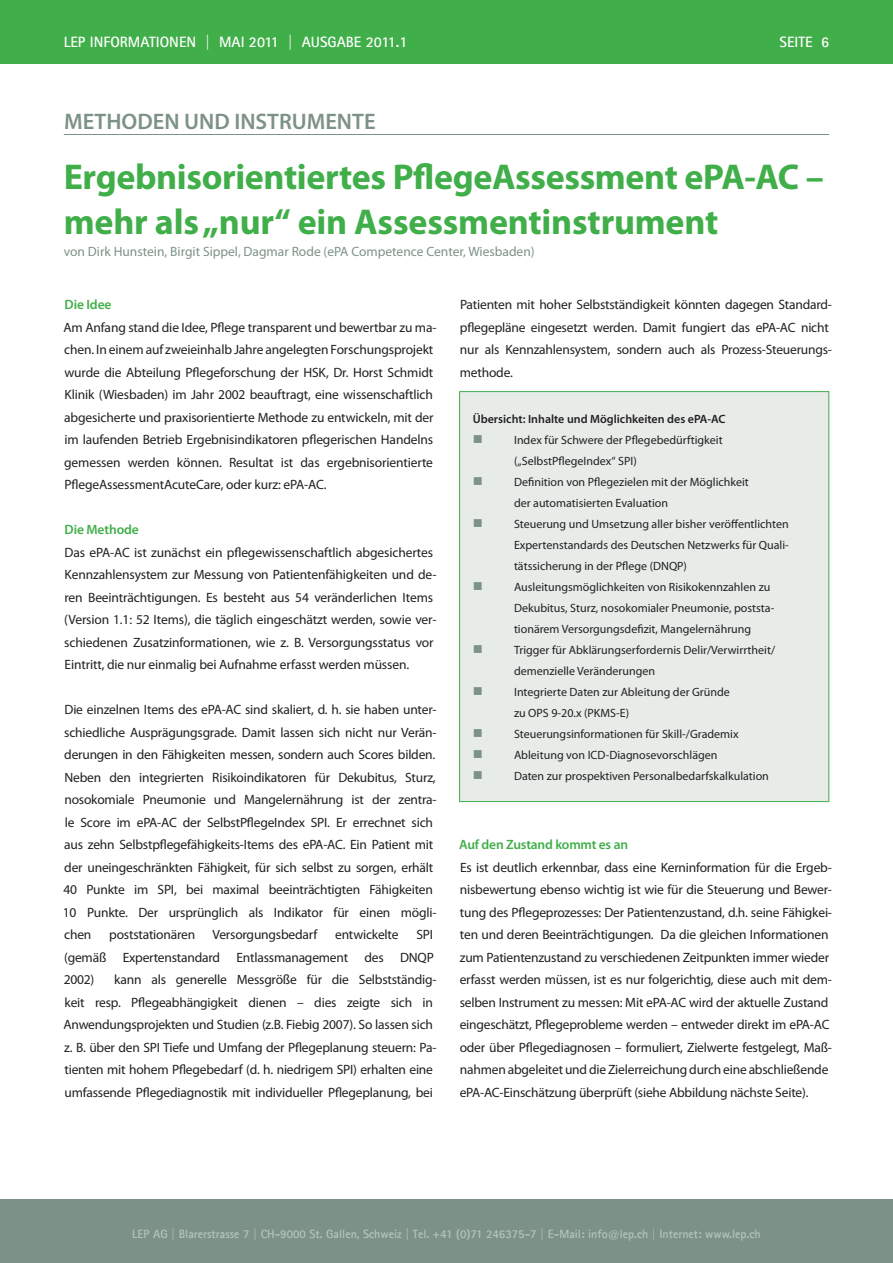
<style>
.page{position:relative;width:893px;height:1263px;background:#fff}
.page>*{position:absolute;margin:0;border:0;box-sizing:border-box;transform-origin:0 0}
.t1{font:700 36px/45px "Myriad Pro";letter-spacing:-.01em;color:#40ae49}
.t2{font:600 22.5px "Myriad Pro";color:#7d9286}
.t3{font:700 15px "Agfa Rotis Sans Serif";color:#fff}
.t4{font:13.5px/22.5px "Myriad Pro";letter-spacing:-.015em;color:#231f20}
.t5{font:13.5px "Myriad Pro";color:#7d9286}
.t6{font:600 13.5px "Myriad Pro";letter-spacing:-.015em;color:#40ae49}
.t7{font:12px/21px "Myriad Pro";color:#231f20}
.t8{font:700 12px "Agfa Rotis Sans Serif";color:#b6c4bd}
.t9{font:600 12px "Myriad Pro";color:#231f20}
</style>
<div class="page">
<div style="left:0;top:1199px;width:893px;height:64px;background:#7d9286"></div>
<div style="left:0;top:0;width:893px;height:64px;background:#40ae49"></div>
<hr style="left:64px;top:134px;width:765px;height:1px;background:#7d9286">
<div style="left:460px;top:392px;width:369px;height:409px;background:#e7ece9"></div>
<div style="left:459px;top:391px;width:370px;height:411px;border:1px solid #40ae49"></div>
<p class="t3" style="left:64px;top:32px;width:345px">LEP INFORMATIONEN | MAI 2011 | AUSGABE 2011.1</p>
<p class="t3" style="left:780px;top:32px;width:51px">SEITE 6</p>
<h2 class="t2" style="left:64px;top:107px;width:313px">METHODEN UND INSTRUMENTE</h2>
<h1 class="t1" style="left:64px;top:153px;width:762px">Ergebnisorientiertes PflegeAssessment ePA-AC – mehr als „nur“ ein Assessmentinstrument</h1>
<p class="t5" style="left:64px;top:243px;width:472px">von Dirk Hunstein, Birgit Sippel, Dagmar Rode (ePA Competence Center, Wiesbaden)</p>
<p class="t6" style="left:65px;top:296px;width:48px">Die Idee</p>
<p class="t4" style="left:64px;top:316px;width:375px">Am Anfang stand die Idee, Pflege transparent und bewertbar zu ma&shy;chen. In einem auf zweieinhalb Jahre angelegten Forschungsprojekt wurde die Abteilung Pflegeforschung der HSK, Dr. Horst Schmidt Klinik (Wiesbaden) im Jahr 2002 beauftragt, eine wissenschaftlich abgesicherte und praxisorientierte Methode zu entwickeln, mit der im laufenden Betrieb Ergebnisindikatoren pflegerischen Handelns gemessen werden können. Resultat ist das ergebnisorientierte PflegeAssessmentAcuteCare, oder kurz: ePA-AC.</p>
<p class="t6" style="left:65px;top:521px;width:76px">Die Methode</p>
<p class="t4" style="left:64px;top:541px;width:374px">Das ePA-AC ist zunächst ein pflegewissenschaftlich abgesichertes Kennzahlensystem zur Messung von Patientenfähigkeiten und de&shy;ren Beeinträchtigungen. Es besteht aus 54 veränderlichen Items (Version 1.1: 52 Items), die täglich eingeschätzt werden, sowie ver&shy;schiedenen Zusatzinformationen, wie z. B. Versorgungsstatus vor Eintritt, die nur einmalig bei Aufnahme erfasst werden müssen.</p>
<p class="t4" style="left:63px;top:698px;width:375px">Die einzelnen Items des ePA-AC sind skaliert, d. h. sie haben unter&shy;schiedliche Ausprägungsgrade. Damit lassen sich nicht nur Verän&shy;derungen in den Fähigkeiten messen, sondern auch Scores bilden.<br>Neben den integrierten Risikoindikatoren für Dekubitus, Sturz, nosokomiale Pneumonie und Mangelernährung ist der zentra&shy;le Score im ePA-AC der SelbstPflegeIndex SPI. Er errechnet sich aus zehn Selbstpflegefähigkeits-Items des ePA-AC. Ein Patient mit der uneingeschränkten Fähigkeit, für sich selbst zu sorgen, erhält 40 Punkte im SPI, bei maximal beeinträchtigten Fähigkeiten 10 Punkte. Der ursprünglich als Indikator für einen mögli&shy;chen</p>
<p class="t4" style="left:109px;top:923px;width:87px">poststationären</p>
<p class="t4" style="left:213px;top:923px;width:106px">Versorgungsbedarf</p>
<p class="t4" style="left:335px;top:923px;width:65px">entwickelte</p>
<p class="t4" style="left:64px;top:923px;width:372px;text-align:justify;text-indent:353px">SPI (gemäß Expertenstandard Entlassmanagement des DNQP 2002)</p>
<p class="t4" style="left:64px;top:968px;width:375px;text-indent:51px">kann als generelle Messgröße für die Selbstständig&shy;keit resp. Pflegeabhängigkeit dienen – dies zeigte sich in Anwendungsprojekten und Studien (z.B. Fiebig 2007). So lassen sich z. B. über den SPI Tiefe und Umfang der Pflegeplanung steuern: Pa&shy;tienten mit hohem Pflegebedarf (d. h. niedrigem SPI) erhalten eine umfassende Pflegediagnostik mit individueller Pflegeplanung, bei</p>
<p class="t4" style="left:460px;top:293px;width:374px">Patienten mit hoher Selbstständigkeit könnten dagegen Standard&shy;pflegepläne eingesetzt werden. Damit fungiert das ePA-AC nicht nur als Kennzahlensystem, sondern auch als Prozess-Steuerungs&shy;methode.</p>
<p class="t9" style="left:473px;top:411px;width:254px">Übersicht: Inhalte und Möglichkeiten des ePA-AC</p>
<p class="t7" style="left:514px;top:429px;width:276px">Index für Schwere der Pflegebedürftigkeit („SelbstPflegeIndex“ SPI)<br>Definition von Pflegezielen mit der Möglichkeit<br>der automatisierten Evaluation<br>Steuerung und Umsetzung aller bisher veröffentlichten Expertenstandards des Deutschen Netzwerks für Quali&shy;tätssicherung in der Pflege (DNQP)<br>Ausleitungsmöglichkeiten von Risikokennzahlen zu Dekubitus, Sturz, nosokomialer Pneumonie, poststa&shy;tionärem Versorgungsdefizit, Mangelernährung Trigger für Abklärungserfordernis Delir/Verwirrtheit/ demenzielle Veränderungen<br>Integrierte Daten zur Ableitung der Gründe<br>zu OPS 9-20.x (PKMS-E)<br>Steuerungsinformationen für Skill-/Grademix Ableitung von ICD-Diagnosevorschlägen<br>Daten zur prospektiven Personalbedarfskalkulation</p>
<p class="t6" style="left:459px;top:836px;width:170px">Auf den Zustand kommt es an</p>
<p class="t4" style="left:460px;top:856px;width:374px">Es ist deutlich erkennbar, dass eine Kerninformation für die Ergeb&shy;nisbewertung ebenso wichtig ist wie für die Steuerung und Bewer&shy;tung des Pflegeprozesses: Der Patientenzustand, d.h. seine Fähigkei&shy;ten und deren Beeinträchtigungen. Da die gleichen Informationen zum Patientenzustand zu verschiedenen Zeitpunkten immer wieder erfasst werden müssen, ist es nur folgerichtig, diese auch mit dem&shy;selben Instrument zu messen: Mit ePA-AC wird der aktuelle Zustand eingeschätzt, Pflegeprobleme werden – entweder direkt im ePA-AC oder über Pflegediagnosen – formuliert, Zielwerte festgelegt, Maß&shy;nahmen abgeleitet und die Zielerreichung durch eine abschließende ePA-AC-Einschätzung überprüft (siehe Abbildung nächste Seite).</p>
<p class="t8" style="left:132px;top:1226px;width:630px">LEP AG | Blarerstrasse 7 | CH-9000 St. Gallen, Schweiz | Tel. +41 (0)71 246375-7 | E-Mail: info@lep.ch | Internet: www.lep.ch</p>
</div>
